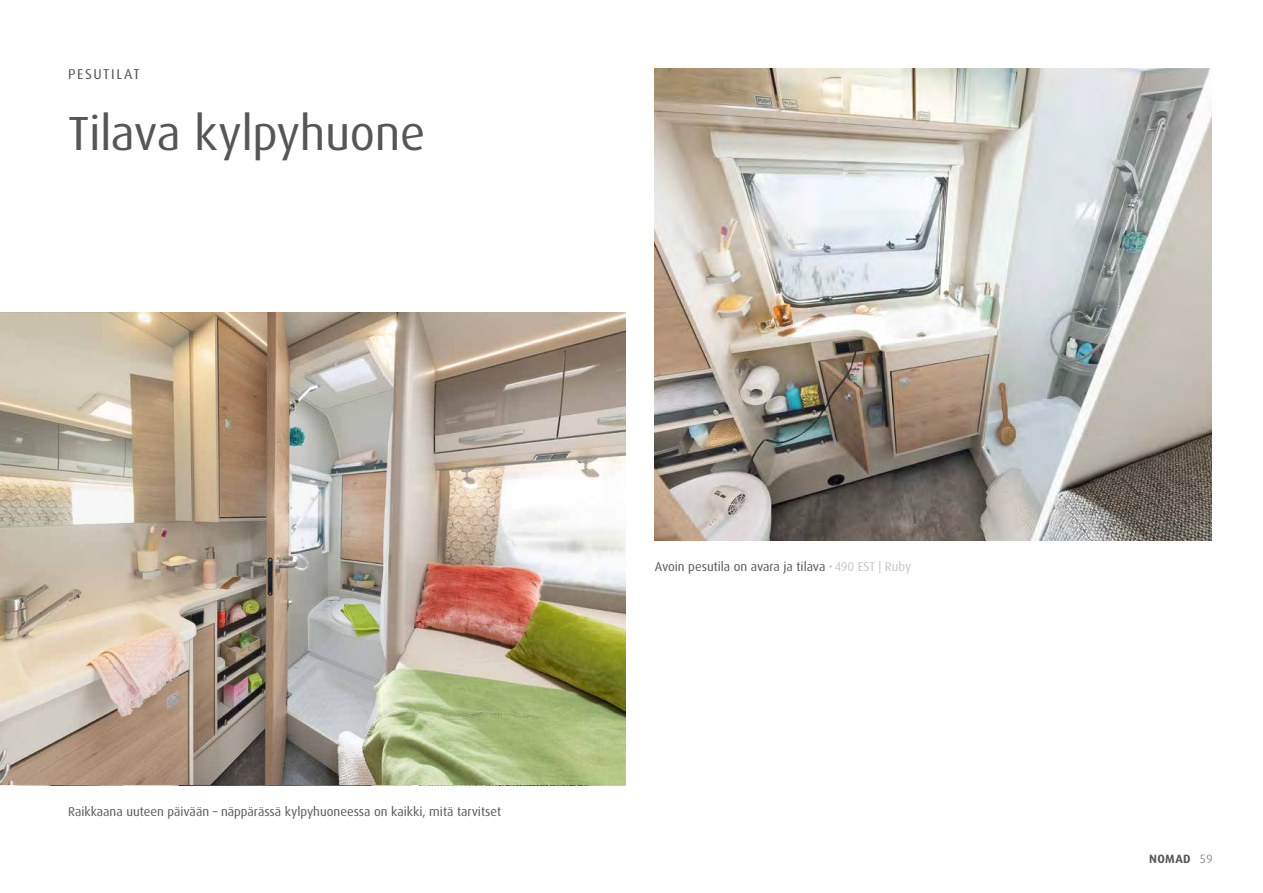
<style>
.page{position:relative;width:1263px;height:893px;background:#fff}
.page>*{position:absolute;margin:0;border:0;box-sizing:border-box;transform-origin:0 0}
.t1{font:48px "Dax OT";letter-spacing:-.01em;color:#565656}
.t2{font:14.25px "Dax Pro";letter-spacing:.11em;color:#565656}
.t3{font:12.75px "Dax OT";color:#565656}
.t4{font:700 12px "Dax Pro";letter-spacing:.035em;color:#565656}
.s1{color:#c5c6c6}
.s2{font-family:"Dax OT";font-weight:300}
</style>
<div class="page">
<img style="left:0;top:313px;width:625px;height:472px">
<img style="left:655px;top:68px;width:557px;height:472px">
<p class="t2" style="left:68px;top:65px;width:73px">PESUTILAT</p>
<h1 class="t1" style="left:68px;top:103px;width:359px">Tilava kylpyhuone</h1>
<p class="t3" style="left:68px;top:804px;width:435px">Raikkaana uuteen päivään – näppärässä kylpyhuoneessa on kaikki, mitä tarvitset</p>
<p class="t3" style="left:655px;top:559px;width:258px">Avoin pesutila on avara ja tilava <span class="s1">• 490 EST | Ruby</span></p>
<p class="t4" style="left:1149px;top:851px;width:65px">NOMAD <span class="s2">59</span></p>
</div>
